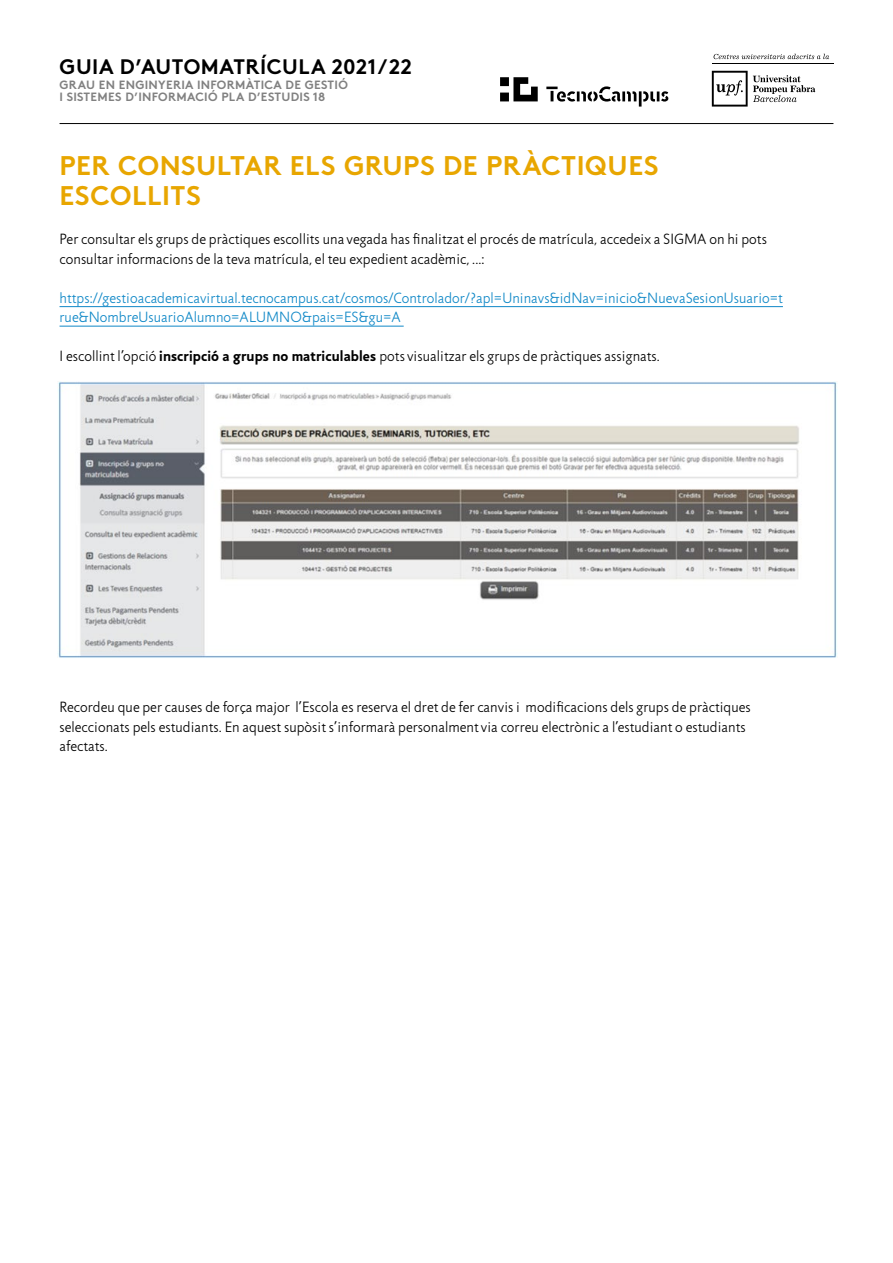
<style>
.page{position:relative;width:893px;height:1263px;background:#fff}
.page>*{position:absolute;margin:0;border:0;box-sizing:border-box;transform-origin:0 0}
.t1{font:700 27px/30px "Brown";letter-spacing:.02em;color:#e8a600}
.t2{font:700 21px "Brown";letter-spacing:.025em;color:#000}
.t3{font:300 15px/19.5px "Jigsaw";letter-spacing:.005em;color:#000}
.t4{font:300 15px/19.5px "Jigsaw";letter-spacing:.005em;color:#1088c7}
.t5{font:700 12px/12px "Brown";letter-spacing:.025em;color:#818181}
.s1{font-weight:700}
</style>
<div class="page">
<hr style="left:60px;top:123px;width:773px;height:1px;background:#000">
<svg style="left:546px;top:86px;width:122px;height:21px"></svg>
<svg style="left:500px;top:77px;width:38px;height:24px"></svg>
<svg style="left:714px;top:54px;width:115px;height:5px"></svg>
<hr style="left:712px;top:63px;width:121px;height:1px;background:#000">
<svg style="left:712px;top:71px;width:103px;height:36px"></svg>
<hr style="left:60px;top:306px;width:723px;height:1px;background:#1088c7">
<hr style="left:60px;top:326px;width:344px;height:1px;background:#1088c7">
<img style="left:57px;top:381px;width:780px;height:277px">
<h2 class="t2" style="left:60px;top:49px;width:354px">GUIA D’AUTOMATRÍCULA 2021/22</h2>
<p class="t5" style="left:60px;top:78px;width:290px">GRAU EN ENGINYERIA INFORMÀTICA DE GESTIÓ<br>I SISTEMES D’INFORMACIÓ PLA D’ESTUDIS 18</p>
<h1 class="t1" style="left:60px;top:148px;width:600px">PER CONSULTAR ELS GRUPS DE PRÀCTIQUES<br>ESCOLLITS</h1>
<p class="t3" style="left:60px;top:230px;width:709px">Per consultar els grups de pràctiques escollits una vegada has finalitzat el procés de matrícula, accedeix a SIGMA on hi pots consultar informacions de la teva matrícula, el teu expedient acadèmic, ...:</p>
<p class="t4" style="left:60px;top:289px;width:725px">https://gestioacademicavirtual.tecnocampus.cat/cosmos/Controlador/?apl=Uninavs&amp;idNav=inicio&amp;NuevaSesionUsuario=t rue&amp;NombreUsuarioAlumno=ALUMNO&amp;pais=ES&amp;gu=A</p>
<p class="t3" style="left:60px;top:347px;width:602px">I escollint l’opció <span class="s1">inscripció a grups no matriculables</span> pots visualitzar els grups de pràctiques assignats.</p>
<p class="t3" style="left:60px;top:698px;width:693px">Recordeu que per causes de força major l’Escola es reserva el dret de fer canvis i modificacions dels grups de pràctiques seleccionats pels estudiants. En aquest supòsit s’informarà personalment via correu electrònic a l’estudiant o estudiants afectats.</p>
</div>
